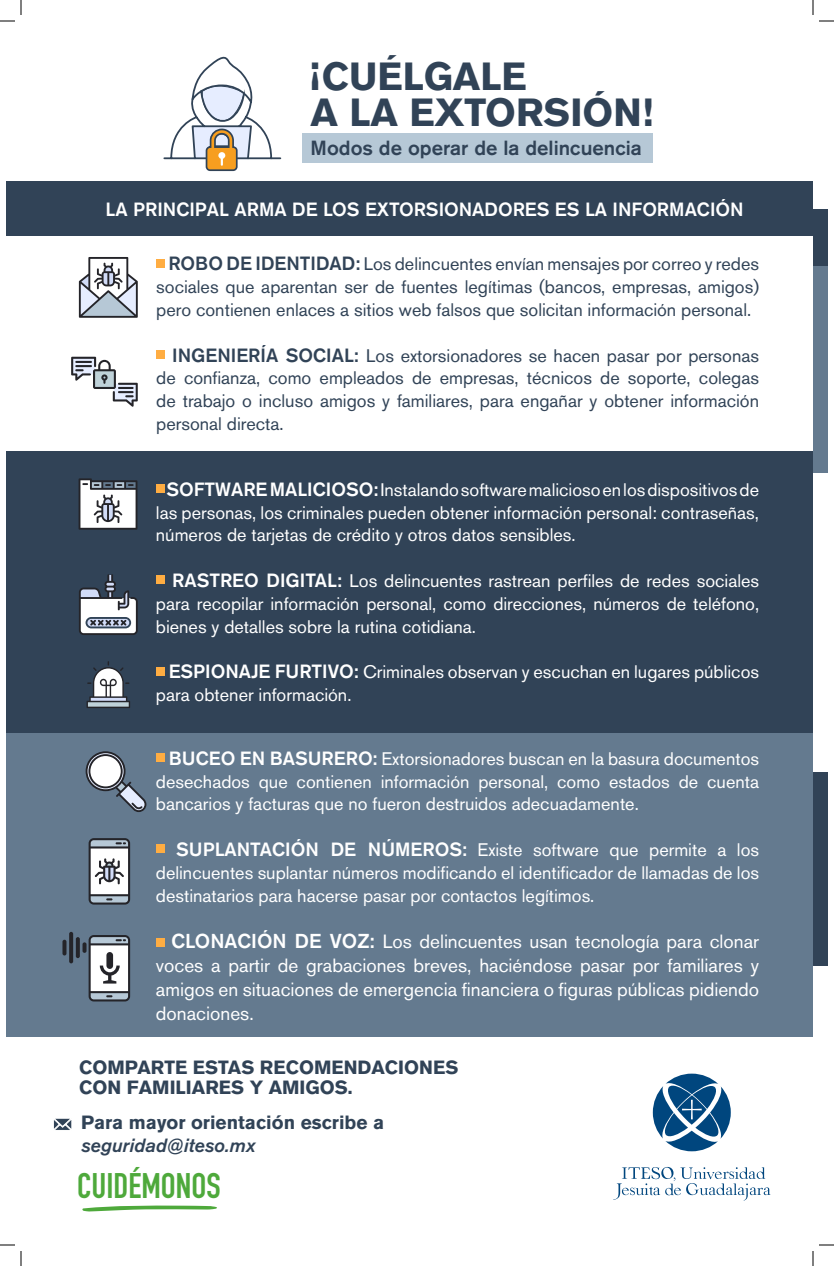
<style>
.page{position:relative;width:834px;height:1266px;background:#fff}
.page>*{position:absolute;margin:0;border:0;box-sizing:border-box;transform-origin:0 0}
.t1{font:700 38.9px "Akzidenz Grotesk BQ";color:#314357}
.t2{font:700 35.1px "DIN Condensed";color:#4ea93b}
.t3{font:500 20.3px "Akzidenz Grotesk BQ";color:#314357}
.t4{font:19px/24px "Akzidenz Grotesk BQ";color:#fff;text-align:justify}
.t5{font:700 19px "Akzidenz Grotesk BQ";color:#314357}
.t6{font:500 19px "Akzidenz Grotesk BQ";color:#fff}
.t7{font:italic 19px "Akzidenz Grotesk BQ Med";color:#314357}
.t8{font:18px/22.8px "Akzidenz Grotesk BQ";color:#fff;text-align:justify}
.t9{font:18px/22.8px "Akzidenz Grotesk BQ";color:#314357;text-align:justify}
.s1{font-weight:500;font-size:19px}
.s2{font-weight:500;font-size:20px}
</style>
<div class="page">
<div style="left:813px;top:772px;width:14px;height:193px;background:#314357"></div>
<div style="left:7px;top:181px;width:806px;height:55px;background:#314357"></div>
<div style="left:7px;top:733px;width:806px;height:303px;background:#647a8f"></div>
<div style="left:7px;top:451px;width:806px;height:282px;background:#314357"></div>
<div style="left:156px;top:259px;width:9px;height:9px;background:#ffad42"></div>
<div style="left:156px;top:350px;width:9px;height:9px;background:#ffad42"></div>
<div style="left:156px;top:484px;width:8px;height:9px;background:#ffad42"></div>
<div style="left:156px;top:576px;width:8px;height:8px;background:#ffad42"></div>
<div style="left:156px;top:667px;width:8px;height:8px;background:#ffad42"></div>
<div style="left:156px;top:753px;width:8px;height:9px;background:#ffad42"></div>
<div style="left:156px;top:845px;width:8px;height:8px;background:#ffad42"></div>
<div style="left:156px;top:938px;width:8px;height:8px;background:#ffad42"></div>
<svg style="left:79px;top:478px;width:58px;height:52px;background:#b2b5b9"></svg>
<svg style="left:89px;top:838px;width:41px;height:67px;background:#acb0b4"></svg>
<svg style="left:87px;top:661px;width:43px;height:47px"></svg>
<svg style="left:86px;top:751px;width:60px;height:61px"></svg>
<svg style="left:79px;top:574px;width:59px;height:61px"></svg>
<svg style="left:78px;top:257px;width:60px;height:61px"></svg>
<svg style="left:665px;top:1131px;width:53px;height:20px"></svg>
<svg style="left:653px;top:1086px;width:21px;height:53px"></svg>
<svg style="left:710px;top:1086px;width:21px;height:53px"></svg>
<svg style="left:666px;top:1074px;width:52px;height:20px"></svg>
<svg style="left:663px;top:1084px;width:57px;height:55px"></svg>
<svg style="left:613px;top:1167px;width:157px;height:34px"></svg>
<svg style="left:53px;top:1118px;width:19px;height:12px"></svg>
<svg style="left:82px;top:1205px;width:135px;height:7px"></svg>
<div style="left:813px;top:209px;width:14px;height:58px;background:#314357"></div>
<div style="left:813px;top:267px;width:14px;height:206px;background:#647a8f"></div>
<svg style="left:71px;top:357px;width:67px;height:50px"></svg>
<div style="left:302px;top:133px;width:351px;height:30px;background:#b6c8d6"></div>
<svg style="left:163px;top:56px;width:119px;height:116px"></svg>
<svg style="left:89px;top:935px;width:41px;height:66px;background:#b1b4b8"></svg>
<svg style="left:83px;top:942px;width:4px;height:11px"></svg>
<svg style="left:76px;top:937px;width:4px;height:21px"></svg>
<svg style="left:69px;top:932px;width:4px;height:31px"></svg>
<svg style="left:62px;top:940px;width:4px;height:16px"></svg>
<svg style="left:0;top:0;width:22px;height:22px"></svg>
<svg style="left:0;top:1244px;width:22px;height:22px"></svg>
<svg style="left:812px;top:0;width:22px;height:22px"></svg>
<svg style="left:812px;top:1244px;width:22px;height:22px"></svg>
<p class="t1" style="left:311px;top:54px;width:218px">¡CUÉLGALE</p>
<p class="t1" style="left:311px;top:90px;width:344px">A LA EXTORSIÓN!</p>
<p class="t3" style="left:311px;top:135px;width:333px">Modos de operar de la delincuencia</p>
<p class="t6" style="left:106px;top:198px;width:640px">LA PRINCIPAL ARMA DE LOS EXTORSIONADORES ES LA INFORMACIÓN</p>
<p class="t9" style="left:156px;top:253px;width:604px;text-indent:12px"><span class="s1">ROBO DE IDENTIDAD:</span> Los delincuentes envían mensajes por correo y redes sociales que aparentan ser de fuentes legítimas (bancos, empresas, amigos) pero contienen enlaces a sitios web falsos que solicitan información personal.</p>
<p class="t9" style="left:156px;top:344px;width:604px;text-indent:16px"><span class="s1">INGENIERÍA SOCIAL:</span> Los extorsionadores se hacen pasar por personas de confianza, como empleados de empresas, técnicos de soporte, colegas de trabajo o incluso amigos y familiares, para engañar y obtener información personal directa.</p>
<p class="t8" style="left:156px;top:478px;width:605px;text-indent:11px"><span class="s1">SOFTWARE MALICIOSO:</span> Instalando software malicioso en los dispositivos de las personas, los criminales pueden obtener información personal: contraseñas, números de tarjetas de crédito y otros datos sensibles.</p>
<p class="t8" style="left:156px;top:569px;width:605px;text-indent:16px"><span class="s1">RASTREO DIGITAL:</span> Los delincuentes rastrean perfiles de redes sociales para recopilar información personal, como direcciones, números de teléfono, bienes y detalles sobre la rutina cotidiana.</p>
<p class="t8" style="left:156px;top:660px;width:605px;text-indent:13px"><span class="s1">ESPIONAJE FURTIVO:</span> Criminales observan y escuchan en lugares públicos para obtener información.</p>
<p class="t8" style="left:156px;top:747px;width:605px;text-indent:13px"><span class="s1">BUCEO EN BASURERO:</span> Extorsionadores buscan en la basura documentos desechados que contienen información personal, como estados de cuenta bancarios y facturas que no fueron destruidos adecuadamente.</p>
<p class="t8" style="left:156px;top:838px;width:605px;text-indent:20px"><span class="s1">SUPLANTACIÓN DE NÚMEROS:</span> Existe software que permite a los delincuentes suplantar números modificando el identificador de llamadas de los destinatarios para hacerse pasar por contactos legítimos.</p>
<p class="t4" style="left:156px;top:930px;width:605px;text-indent:16px"><span class="s2">CLONACIÓN DE VOZ:</span> Los delincuentes usan tecnología para clonar voces a partir de grabaciones breves, haciéndose pasar por familiares y amigos en situaciones de emergencia financiera o figuras públicas pidiendo donaciones.</p>
<p class="t5" style="left:79px;top:1056px;width:381px">COMPARTE ESTAS RECOMENDACIONES</p>
<p class="t5" style="left:79px;top:1077px;width:275px">CON FAMILIARES Y AMIGOS.</p>
<p class="t5" style="left:81px;top:1111px;width:305px">Para mayor orientación escribe a</p>
<p class="t7" style="left:81px;top:1134px;width:176px">seguridad@iteso.mx</p>
<p class="t2" style="left:77px;top:1162px;width:145px">CUIDÉMONOS</p>
</div>
